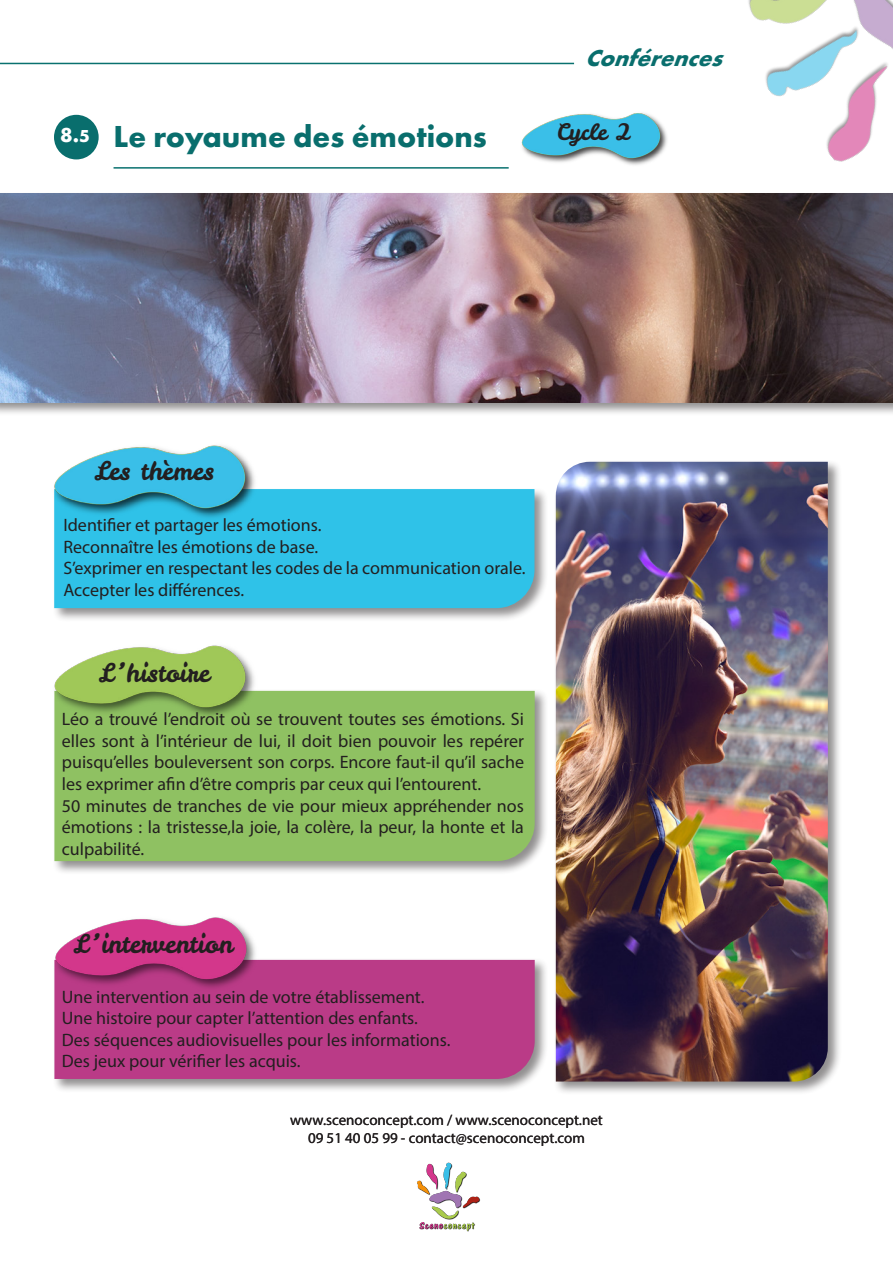
<style>
.page{position:relative;width:893px;height:1263px;background:#fff}
.page>*{position:absolute;margin:0;border:0;box-sizing:border-box;transform-origin:0 0}
.t1{font:700 31.5px "Futura PT";color:#096e6d}
.t2{font:25.5px "Leckerli One";color:#231f20}
.t3{font:italic 700 24px "Futura PT";color:#096e6d}
.t4{font:22.5px "Leckerli One";color:#231f20}
.t5{font:700 21px "Futura PT";color:#fff}
.t6{font:18px/21.6px "Myriad Pro";color:#231f20;text-align:justify}
.t7{font:15px/18px "Myriad Pro";color:#231f20;text-align:center}
.s1{font-size:18px}
</style>
<div class="page">
<img style="left:748px;top:0;width:145px;height:162px">
<img style="left:417px;top:1162px;width:63px;height:70px">
<hr style="left:0;top:63px;width:574px;height:1px;background:#09716f">
<div style="left:52px;top:487px;width:497px;height:135px;background:#231f20;opacity:.5"></div>
<div style="left:54px;top:489px;width:480px;height:119px;background:#2fc2e8"></div>
<div style="left:52px;top:689px;width:497px;height:186px;background:#231f20;opacity:.5"></div>
<div style="left:54px;top:691px;width:481px;height:170px;background:#8fc162"></div>
<div style="left:52px;top:958px;width:497px;height:135px;background:#231f20;opacity:.5"></div>
<div style="left:54px;top:960px;width:481px;height:119px;background:#ba3b87"></div>
<img style="left:52px;top:917px;width:208px;height:76px">
<img style="left:52px;top:645px;width:207px;height:77px">
<img style="left:52px;top:445px;width:207px;height:77px">
<div style="left:554px;top:459px;width:288px;height:637px;background:#231f20;opacity:.5"></div>
<img style="left:556px;top:462px;width:272px;height:619px">
<hr style="left:114px;top:167px;width:395px;height:2px;background:#09716f">
<div style="left:54px;top:115px;width:45px;height:44px;background:#096e6d;border-radius:50%"></div>
<img style="left:521px;top:113px;width:146px;height:52px">
<div style="left:0;top:191px;width:893px;height:225px;background:#231f20;opacity:.5"></div>
<img style="left:0;top:193px;width:893px;height:209px">
<h3 class="t3" style="left:585px;top:43px;width:149px">Conférences</h3>
<p class="t5" style="left:60px;top:122px;width:31px">8.<span class="s1">5</span></p>
<p class="t1" style="left:114px;top:116px;width:375px">Le royaume des émotions</p>
<p class="t4" style="left:557px;top:117px;width:76px">Cycle 2</p>
<h2 class="t2" style="left:94px;top:453px;width:121px">Les thèmes</h2>
<p class="t6" style="left:64px;top:514px;width:259px">Identifier et partager les émotions.</p>
<p class="t6" style="left:64px;top:536px;width:256px">Reconnaître les émotions de base.</p>
<p class="t6" style="left:64px;top:557px;width:464px">S’exprimer en respectant les codes de la communication orale.</p>
<p class="t6" style="left:64px;top:579px;width:182px">Accepter les différences.</p>
<h2 class="t2" style="left:99px;top:656px;width:112px">L ’histoire</h2>
<p class="t6" style="left:62px;top:708px;width:464px">Léo a trouvé l’endroit où se trouvent toutes ses émotions. Si elles sont à l’intérieur de lui, il doit bien pouvoir les repérer puisqu’elles bouleversent son corps. Encore faut-il qu’il sache les exprimer afin d’être compris par ceux qui l’entourent.</p>
<p class="t6" style="left:62px;top:794px;width:464px">50 minutes de tranches de vie pour mieux appréhender nos émotions : la tristesse,la joie, la colère, la peur, la honte et la culpabilité.</p>
<h2 class="t2" style="left:74px;top:927px;width:161px">L ’intervention</h2>
<p class="t6" style="left:62px;top:985px;width:364px">Une intervention au sein de votre établissement.</p>
<p class="t6" style="left:62px;top:1007px;width:358px">Une histoire pour capter l’attention des enfants.</p>
<p class="t6" style="left:62px;top:1029px;width:390px">Des séquences audiovisuelles pour les informations.</p>
<p class="t6" style="left:62px;top:1050px;width:240px">Des jeux pour vérifier les acquis.</p>
<p class="t7" style="left:290px;top:1111px;width:314px">www.scenoconcept.com / www.scenoconcept.net<br>09 51 40 05 99 - contact@scenoconcept.com</p>
</div>
